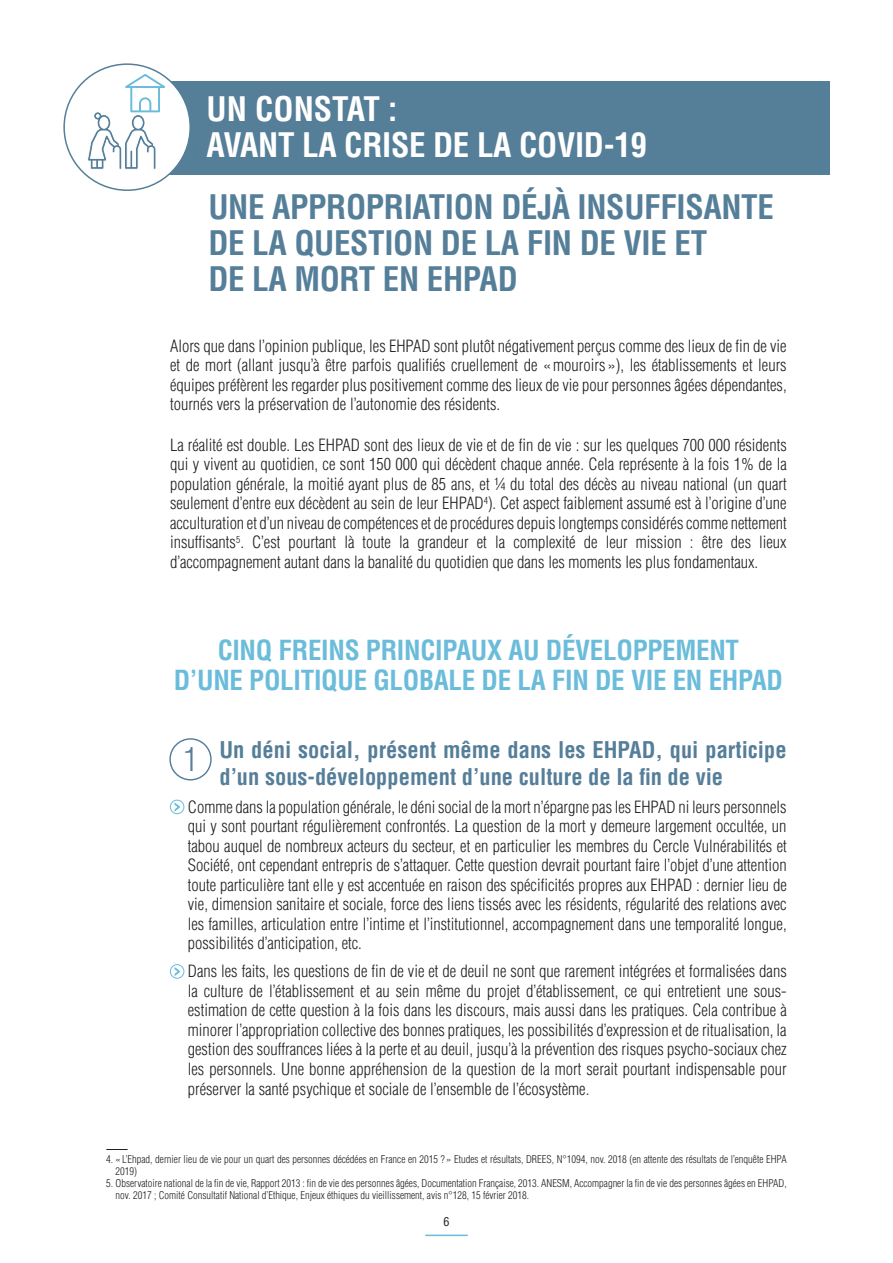
<style>
.page{position:relative;width:893px;height:1263px;background:#fff}
.page>*{position:absolute;margin:0;border:0;box-sizing:border-box;transform-origin:0 0}
.t1{font:700 condensed 33px/36px "Helvetica LT Std";letter-spacing:-.01em;color:#557e99}
.t2{font:700 condensed 33px/36px "Helvetica LT Std";letter-spacing:-.01em;color:#fff}
.t3{font:700 condensed 27px/30px "Helvetica LT Std";letter-spacing:-.01em;color:#6bbcdb;text-align:center}
.t4{font:700 condensed 22.5px/27px "Helvetica LT Std";color:#557e99}
.t5{font:300 condensed 16.5px/19.5px "Helvetica LT Std";color:#231f20;text-align:justify}
.t6{font:condensed 12px "Helvetica LT Std";color:#231f20}
.t7{font:300 condensed 10.5px/12px "Helvetica LT Std";color:#231f20}
.s1{font-weight:300;font-size:32.25px}
</style>
<div class="page">
<hr style="left:425px;top:1234px;width:43px;height:2px;background:#6bbcdb">
<div style="left:169px;top:738px;width:43px;height:42px;border:1px solid #557e99;border-radius:50%"></div>
<div style="left:170px;top:800px;width:14px;height:14px;border:1px solid #6bbcdb;border-radius:50%"></div>
<svg style="left:174px;top:802px;width:6px;height:10px"></svg>
<div style="left:170px;top:964px;width:14px;height:14px;border:1px solid #6bbcdb;border-radius:50%"></div>
<svg style="left:174px;top:967px;width:6px;height:9px"></svg>
<div style="left:135px;top:81px;width:694px;height:93px;background:#557e99"></div>
<div style="left:64px;top:64px;width:126px;height:126px;background:#fff;border-radius:50%"></div>
<svg style="left:106px;top:1149px;width:22px;height:1px"></svg>
<svg style="left:87px;top:71px;width:81px;height:99px"></svg>
<h1 class="t2" style="left:207px;top:91px;width:442px">UN CONSTAT :<br>AVANT LA CRISE DE LA COVID-19</h1>
<h1 class="t1" style="left:208px;top:189px;width:567px">UNE APPROPRIATION DÉJÀ INSUFFISANTE<br>DE LA QUESTION DE LA FIN DE VIE ET<br>DE LA MORT EN EHPAD</h1>
<p class="t5" style="left:170px;top:336px;width:618px">Alors que dans l’opinion publique, les EHPAD sont plutôt négativement perçus comme des lieux de fin de vie et de mort (allant jusqu’à être parfois qualifiés cruellement de «mouroirs »), les établissements et leurs équipes préfèrent les regarder plus positivement comme des lieux de vie pour personnes âgées dépendantes, tournés vers la préservation de l’autonomie des résidents.</p>
<p class="t5" style="left:170px;top:435px;width:618px">La réalité est double. Les EHPAD sont des lieux de vie et de fin de vie : sur les quelques 700 000 résidents qui y vivent au quotidien, ce sont 150 000 qui décèdent chaque année. Cela représente à la fois 1% de la population générale, la moitié ayant plus de 85 ans, et ¼ du total des décès au niveau national (un quart seulement d’entre eux décèdent au sein de leur EHPAD<sup>4</sup>). Cet aspect faiblement assumé est à l’origine d’une acculturation et d’un niveau de compétences et de procédures depuis longtemps considérés comme nettement insuffisants<sup>5</sup>. C’est pourtant là toute la grandeur et la complexité de leur mission : être des lieux d’accompagnement autant dans la banalité du quotidien que dans les moments les plus fondamentaux.</p>
<h2 class="t3" style="left:174px;top:635px;width:611px">CINQ FREINS PRINCIPAUX AU DÉVELOPPEMENT<br>D’UNE POLITIQUE GLOBALE DE LA FIN DE VIE EN EHPAD</h2>
<h3 class="t4" style="left:219px;top:736px;width:569px;text-indent:-36px"><span class="s1">1</span> Un déni social, présent même dans les EHPAD, qui participe d’un sous-développement d’une culture de la fin de vie</h3>
<p class="t5" style="left:188px;top:797px;width:600px">Comme dans la population générale, le déni social de la mort n’épargne pas les EHPAD ni leurs personnels qui y sont pourtant régulièrement confrontés. La question de la mort y demeure largement occultée, un tabou auquel de nombreux acteurs du secteur, et en particulier les membres du Cercle Vulnérabilités et Société, ont cependant entrepris de s’attaquer. Cette question devrait pourtant faire l’objet d’une attention toute particulière tant elle y est accentuée en raison des spécificités propres aux EHPAD : dernier lieu de vie, dimension sanitaire et sociale, force des liens tissés avec les résidents, régularité des relations avec les familles, articulation entre l’intime et l’institutionnel, accompagnement dans une temporalité longue, possibilités d’anticipation, etc.</p>
<p class="t5" style="left:188px;top:962px;width:600px">Dans les faits, les questions de fin de vie et de deuil ne sont que rarement intégrées et formalisées dans la culture de l’établissement et au sein même du projet d’établissement, ce qui entretient une sous&shy;estimation de cette question à la fois dans les discours, mais aussi dans les pratiques. Cela contribue à minorer l’appropriation collective des bonnes pratiques, les possibilités d’expression et de ritualisation, la gestion des souffrances liées à la perte et au deuil, jusqu’à la prévention des risques psycho-sociaux chez les personnels. Une bonne appréhension de la question de la mort serait pourtant indispensable pour préserver la santé psychique et sociale de l’ensemble de l’écosystème.</p>
<p class="t7" style="left:116px;top:1153px;width:673px;text-indent:-9px">4. «L’Ehpad, dernier lieu de vie pour un quart des personnes décédées en France en 2015 ?» Etudes et résultats, DREES, N°1094, nov. 2018 (en attente des résultats de l’enquête EHPA<br>2019)</p>
<p class="t7" style="left:116px;top:1177px;width:672px;text-indent:-9px">5. Observatoire national de la fin de vie, Rapport 2013 : fin de vie des personnes âgées, Documentation Française, 2013. ANESM, Accompagner la fin de vie des personnes âgées en EHPAD, nov. 2017 ; Comité Consultatif National d’Ethique, Enjeux éthiques du vieillissement, avis n°128, 15 février 2018.</p>
<p class="t6" style="left:443px;top:1214px;width:7px">6</p>
</div>
